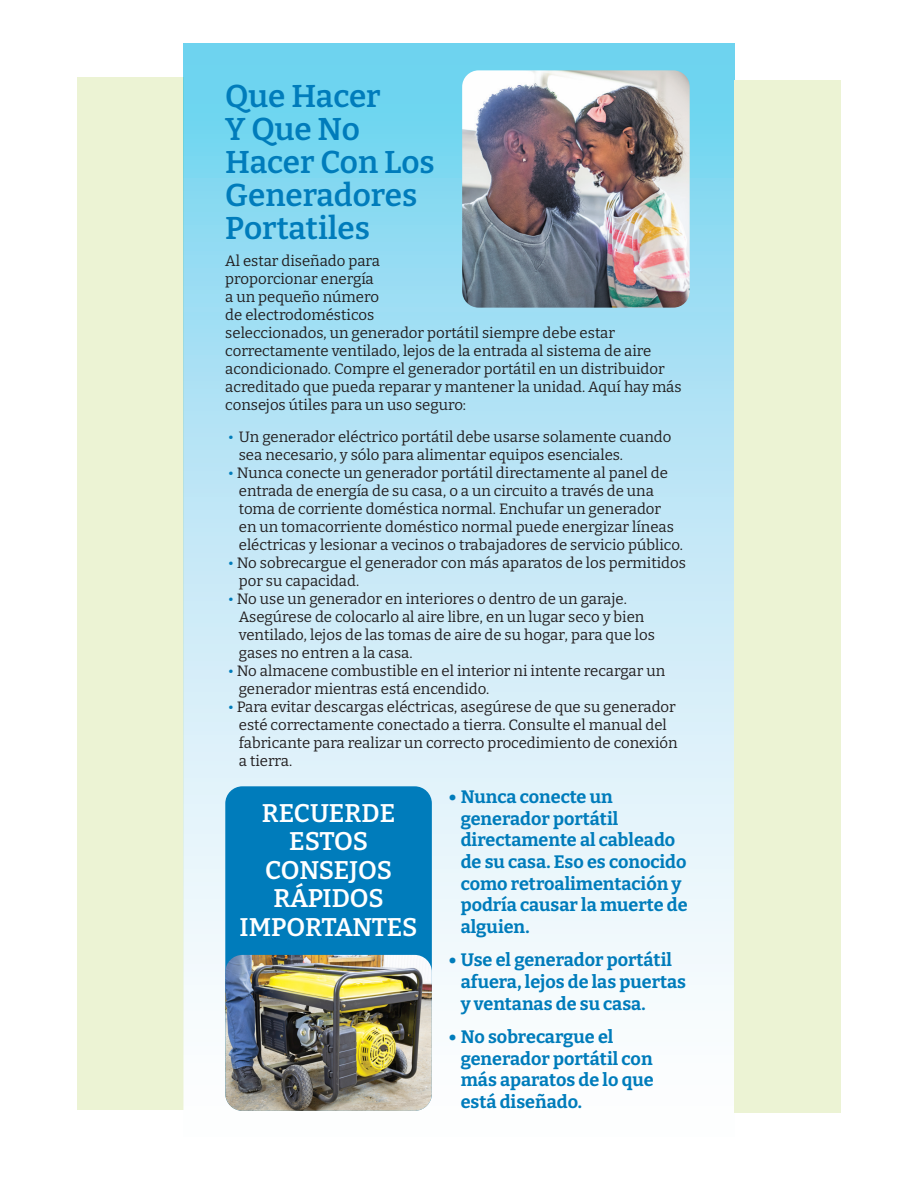
<style>
.page{position:relative;width:918px;height:1188px;background:#fff}
.page>*{position:absolute;margin:0;border:0;box-sizing:border-box;transform-origin:0 0}
.t1{font:600 31.5px/33px "Bitter";color:#007cbb}
.t2{font:600 25.5px/28.5px "Bitter";letter-spacing:-.005em;color:#fff;text-align:center}
.t3{font:700 18px/21.6px "Bitter";color:#007cbb}
.t4{font:15px/18px "Bitter";color:#231f20}
.s1{color:#007cbb}
</style>
<div class="page">
<div style="left:77px;top:78px;width:107px;height:1032px;background:#ecf3d4"></div>
<svg style="left:184px;top:43px;width:550px;height:942px;background:#bbe6f6"></svg>
<div style="left:734px;top:80px;width:107px;height:1033px;background:#ecf3d4"></div>
<div style="left:225px;top:786px;width:207px;height:325px;background:#007cbb;border-radius:17px"></div>
<img style="left:462px;top:70px;width:228px;height:238px">
<img style="left:225px;top:955px;width:207px;height:156px">
<h1 class="t1" style="left:225px;top:79px;width:211px">Que Hacer<br>Y Que No<br>Hacer Con Los<br>Generadores<br>Portatiles</h1>
<p class="t4" style="left:225px;top:252px;width:458px">Al estar diseñado para<br>proporcionar energía<br>a un pequeño número<br>de electrodomésticos<br>seleccionados, un generador portátil siempre debe estar correctamente ventilado, lejos de la entrada al sistema de aire acondicionado. Compre el generador portátil en un distribuidor acreditado que pueda reparar y mantener la unidad. Aquí hay más consejos útiles para un uso seguro:</p>
<p class="t4" style="left:239px;top:427px;width:434px;text-indent:-11px"><span class="s1">•</span> Un generador eléctrico portátil debe usarse solamente cuando sea necesario, y sólo para alimentar equipos esenciales.</p>
<p class="t4" style="left:239px;top:463px;width:446px;text-indent:-11px"><span class="s1">•</span> Nunca conecte un generador portátil directamente al panel de entrada de energía de su casa, o a un circuito a través de una toma de corriente doméstica normal. Enchufar un generador<br>en un tomacorriente doméstico normal puede energizar líneas eléctricas y lesionar a vecinos o trabajadores de servicio público.</p>
<p class="t4" style="left:239px;top:553px;width:449px;text-indent:-11px"><span class="s1">•</span> No sobrecargue el generador con más aparatos de los permitidos por su capacidad.</p>
<p class="t4" style="left:239px;top:589px;width:418px;text-indent:-11px"><span class="s1">•</span> No use un generador en interiores o dentro de un garaje.<br>Asegúrese de colocarlo al aire libre, en un lugar seco y bien ventilado, lejos de las tomas de aire de su hogar, para que los gases no entren a la casa.</p>
<p class="t4" style="left:239px;top:661px;width:428px;text-indent:-11px"><span class="s1">•</span> No almacene combustible en el interior ni intente recargar un generador mientras está encendido.</p>
<p class="t4" style="left:239px;top:697px;width:440px;text-indent:-11px"><span class="s1">•</span> Para evitar descargas eléctricas, asegúrese de que su generador esté correctamente conectado a tierra. Consulte el manual del fabricante para realizar un correcto procedimiento de conexión a tierra.</p>
<p class="t3" style="left:461px;top:786px;width:228px;text-indent:-12px">• Nunca conecte un generador portátil directamente al cableado de su casa. Eso es conocido como retroalimentación y podría causar la muerte de alguien.</p>
<p class="t3" style="left:461px;top:949px;width:227px;text-indent:-12px">• Use el generador portátil afuera, lejos de las puertas y ventanas de su casa.</p>
<p class="t3" style="left:461px;top:1026px;width:194px;text-indent:-12px">• No sobrecargue el generador portátil con más aparatos de lo que está diseñado.</p>
<h2 class="t2" style="left:240px;top:798px;width:180px">RECUERDE<br>ESTOS<br>CONSEJOS<br>RÁPIDOS<br>IMPORTANTES</h2>
</div>
